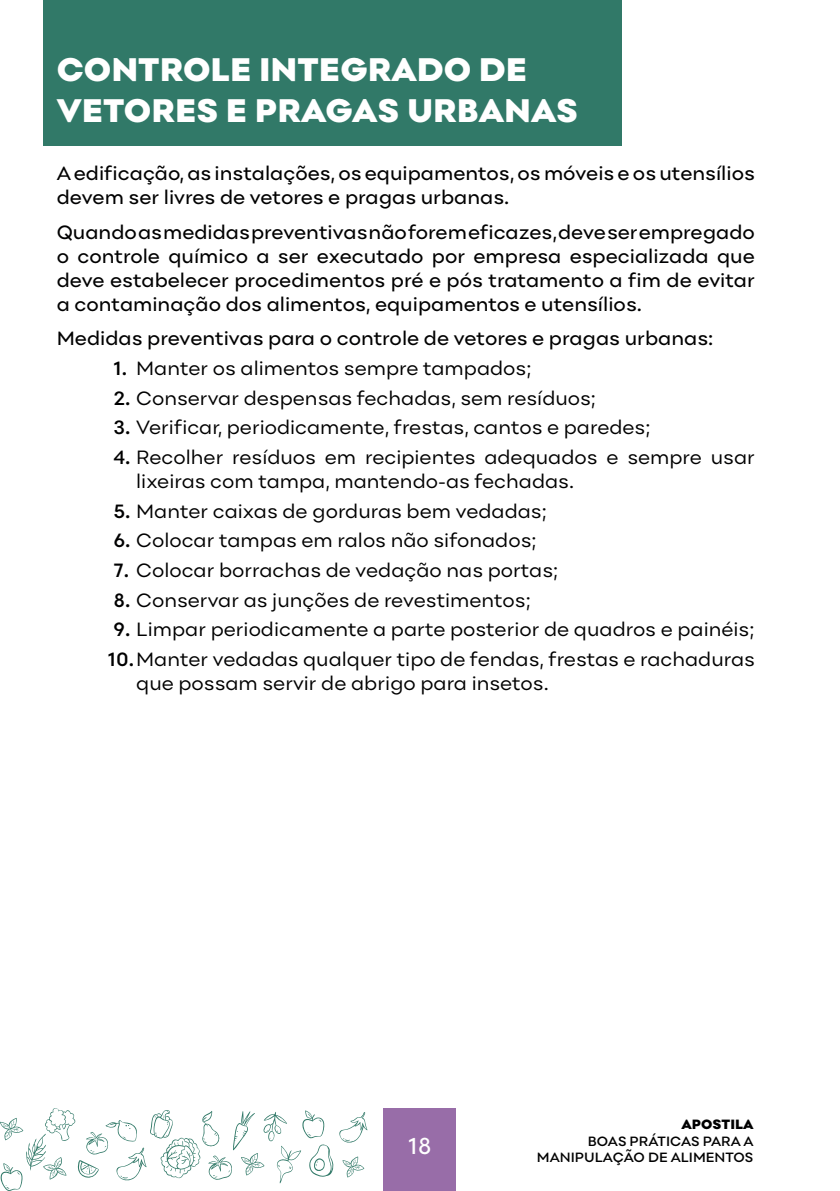
<style>
.page{position:relative;width:840px;height:1191px;background:#fff}
.page>*{position:absolute;margin:0;border:0;box-sizing:border-box;transform-origin:0 0}
.t1{font:900 34px/40.8px "Point";color:#fff}
.t2{font:24px "Point";color:#fff}
.t3{font:20px/24px "Point";color:#000001}
.t4{font:20px/24px "Point";color:#000001}
.t5{font:600 14px/16.8px "Point";color:#000001;text-align:right}
.t6{font:900 14px "Point";color:#000001}
.s1{font-weight:600}
</style>
<div class="page">
<svg style="left:0;top:1108px;width:367px;height:83px"></svg>
<div style="left:383px;top:1108px;width:73px;height:83px;background:#986da8"></div>
<div style="left:43px;top:0;width:578px;height:145px;background:#317968"></div>
<hr style="left:839px;top:370px;width:1px;height:65px;background:#986da8">
<h1 class="t1" style="left:57px;top:49px;width:522px">CONTROLE INTEGRADO DE<br>VETORES E PRAGAS URBANAS</h1>
<p class="t4" style="left:57px;top:161px;width:699px">A edificação, as instalações, os equipamentos, os móveis e os utensílios devem ser livres de vetores e pragas urbanas.</p>
<p class="t4" style="left:57px;top:220px;width:699px;text-align:justify">Quando as medidas preventivas não forem eficazes, deve ser empregado o controle químico a ser executado por empresa especializada que deve estabelecer procedimentos pré e pós tratamento a fim de evitar a contaminação dos alimentos, equipamentos e utensílios.</p>
<p class="t4" style="left:57px;top:326px;width:657px">Medidas preventivas para o controle de vetores e pragas urbanas:</p>
<p class="t3" style="left:113px;top:356px;width:419px"><span class="s1">1.</span> Manter os alimentos sempre tampados;</p>
<p class="t3" style="left:113px;top:386px;width:483px"><span class="s1">2.</span> Conservar despensas fechadas, sem resíduos;</p>
<p class="t3" style="left:113px;top:415px;width:538px"><span class="s1">3.</span> Verificar, periodicamente, frestas, cantos e paredes;</p>
<p class="t3" style="left:136px;top:445px;width:619px;text-indent:-23px"><span class="s1">4.</span> Recolher resíduos em recipientes adequados e sempre usar lixeiras com tampa, mantendo-as fechadas.</p>
<p class="t3" style="left:113px;top:498px;width:434px"><span class="s1">5.</span> Manter caixas de gorduras bem vedadas;</p>
<p class="t3" style="left:113px;top:528px;width:424px"><span class="s1">6.</span> Colocar tampas em ralos não sifonados;</p>
<p class="t3" style="left:113px;top:558px;width:446px"><span class="s1">7.</span> Colocar borrachas de vedação nas portas;</p>
<p class="t3" style="left:113px;top:587px;width:418px"><span class="s1">8.</span> Conservar as junções de revestimentos;</p>
<p class="t3" style="left:108px;top:614px;width:648px;line-height:29.6px"><span class="s1">9.</span> Limpar periodicamente a parte posterior de quadros e painéis;<br><span class="s1">10.</span>Manter vedadas qualquer tipo de fendas, frestas e rachaduras</p>
<p class="t3" style="left:136px;top:671px;width:414px">que possam servir de abrigo para insetos.</p>
<p class="t2" style="left:408px;top:1131px;width:25px">18</p>
<p class="t6" style="left:681px;top:1115px;width:73px">APOSTILA</p>
<p class="t5" style="left:536px;top:1132px;width:218px">BOAS PRÁTICAS PARA A<br>MANIPULAÇÃO DE ALIMENTOS</p>
</div>
